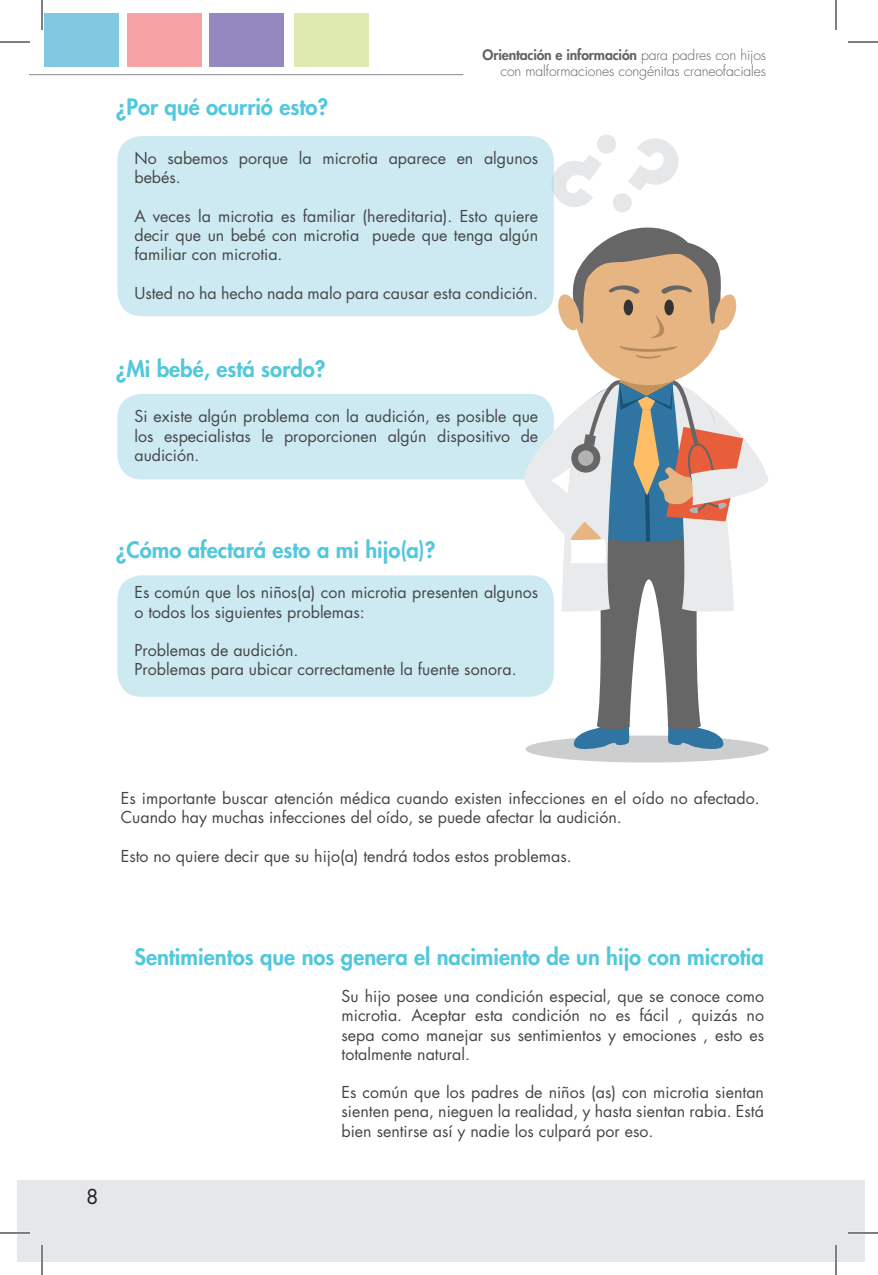
<style>
.page{position:relative;width:878px;height:1275px;background:#fff}
.page>*{position:absolute;margin:0;border:0;box-sizing:border-box;transform-origin:0 0}
.t1{font:800 22px "Futura Std";color:#52c7dd}
.t2{font:20px "Futura Std";color:#231f20}
.t3{font:16px/19.2px "Futura Std";color:#454647;text-align:justify}
.t4{font:300 14px/16.8px "Futura Std";letter-spacing:-.01em;color:#636366;text-align:right}
.s1{font-weight:800}
</style>
<div class="page">
<div style="left:210px;top:14px;width:74px;height:52px;background:#9588c0"></div>
<div style="left:294px;top:14px;width:75px;height:52px;background:#dfeab1"></div>
<div style="left:127px;top:14px;width:75px;height:52px;background:#f7a3a5"></div>
<div style="left:44px;top:14px;width:75px;height:52px;background:#80c9e1"></div>
<hr style="left:29px;top:74px;width:434px;height:1px;background:#87898c">
<div style="left:17px;top:1179px;width:847px;height:82px;background:#e6e7e9"></div>
<div style="left:525px;top:735px;width:243px;height:27px;background:#cdced0;border-radius:50%"></div>
<div style="left:117px;top:136px;width:437px;height:180px;background:#cdeaf3;border-radius:24px"></div>
<div style="left:117px;top:575px;width:437px;height:122px;background:#cdeaf3;border-radius:24px"></div>
<div style="left:117px;top:394px;width:437px;height:85px;background:#cdeaf3;border-radius:24px"></div>
<div style="left:575px;top:239px;width:147px;height:146px;background:#e6b582;border-radius:50%"></div>
<svg style="left:619px;top:346px;width:58px;height:13px"></svg>
<svg style="left:513px;top:376px;width:256px;height:376px"></svg>
<hr style="left:0;top:1231px;width:30px;height:3px;background:#fff">
<hr style="left:848px;top:1231px;width:30px;height:3px;background:#fff">
<hr style="left:41px;top:1245px;width:2px;height:30px;background:#fff">
<hr style="left:834px;top:1245px;width:3px;height:30px;background:#fff">
<hr style="left:0;top:42px;width:30px;height:1px;background:#000">
<hr style="left:848px;top:42px;width:30px;height:1px;background:#000">
<hr style="left:0;top:1232px;width:30px;height:1px;background:#000">
<hr style="left:848px;top:1232px;width:30px;height:1px;background:#000">
<hr style="left:42px;top:0;width:1px;height:30px;background:#000">
<hr style="left:42px;top:1245px;width:1px;height:30px;background:#000">
<hr style="left:835px;top:0;width:1px;height:30px;background:#000">
<hr style="left:835px;top:1245px;width:1px;height:30px;background:#000">
<svg style="left:542px;top:139px;width:195px;height:199px"></svg>
<p class="t1" style="left:116px;top:93px;width:214px">¿Por qué ocurrió esto?</p>
<p class="t4" style="left:482px;top:46px;width:285px"><span class="s1">Orientación e información</span> para padres con hijos con malformaciones congénitas craneofaciales</p>
<p class="t3" style="left:134px;top:149px;width:405px">No sabemos porque la microtia aparece en algunos bebés.</p>
<p class="t3" style="left:134px;top:206px;width:405px">A veces la microtia es familiar (hereditaria). Esto quiere decir que un bebé con microtia puede que tenga algún familiar con microtia.</p>
<p class="t3" style="left:134px;top:283px;width:405px">Usted no ha hecho nada malo para causar esta condición.</p>
<p class="t1" style="left:116px;top:354px;width:211px">¿Mi bebé, está sordo?</p>
<p class="t3" style="left:134px;top:407px;width:405px">Si existe algún problema con la audición, es posible que los especialistas le proporcionen algún dispositivo de audición.</p>
<p class="t1" style="left:116px;top:536px;width:321px">¿Cómo afectará esto a mi hijo(a)?</p>
<p class="t3" style="left:134px;top:583px;width:405px">Es común que los niños(a) con microtia presenten algunos o todos los siguientes problemas:</p>
<p class="t3" style="left:134px;top:641px;width:165px">Problemas de audición.</p>
<p class="t3" style="left:134px;top:660px;width:384px">Problemas para ubicar correctamente la fuente sonora.</p>
<p class="t3" style="left:121px;top:789px;width:640px">Es importante buscar atención médica cuando existen infecciones en el oído no afectado.<br>Cuando hay muchas infecciones del oído, se puede afectar la audición.</p>
<p class="t3" style="left:121px;top:846px;width:452px">Esto no quiere decir que su hijo(a) tendrá todos estos problemas.</p>
<p class="t2" style="left:86px;top:1184px;width:14px">8</p>
<p class="t1" style="left:134px;top:943px;width:631px">Sentimientos que nos genera el nacimiento de un hijo con microtia</p>
<p class="t3" style="left:341px;top:986px;width:424px">Su hijo posee una condición especial, que se conoce como microtia. Aceptar esta condición no es fácil , quizás no sepa como manejar sus sentimientos y emociones , esto es totalmente natural.</p>
<p class="t3" style="left:341px;top:1082px;width:424px">Es común que los padres de niños (as) con microtia sientan sienten pena, nieguen la realidad, y hasta sientan rabia. Está bien sentirse así y nadie los culpará por eso.</p>
</div>
